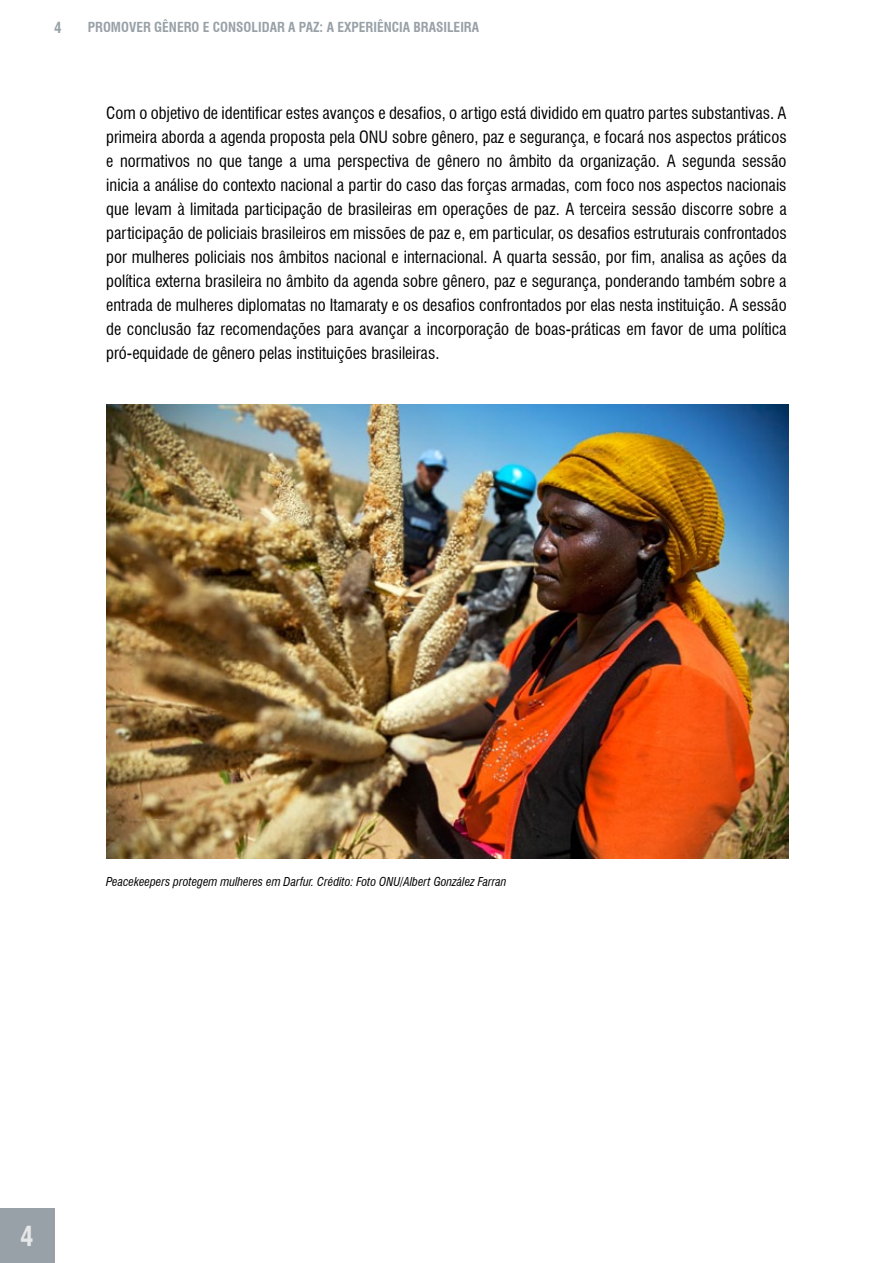
<style>
.page{position:relative;width:893px;height:1263px;background:#fff}
.page>*{position:absolute;margin:0;border:0;box-sizing:border-box;transform-origin:0 0}
.t1{font:700 condensed 27px "Swiss 721 BT";color:#e6e7e8}
.t2{font:condensed 16.5px/24px "Swiss 721 BT";color:#000;text-align:justify}
.t3{font:700 condensed 15px "Swiss 721 BT";color:#98a1a7}
.t4{font:700 condensed 13.5px "Swiss 721 BT";color:#98a1a7}
.t5{font:italic condensed 12px "Swiss 721 BT";color:#000}
</style>
<div class="page">
<div style="left:0;top:1209px;width:54px;height:54px;background:#98a1a7"></div>
<img style="left:106px;top:404px;width:682px;height:455px">
<p class="t3" style="left:54px;top:18px;width:9px">4</p>
<p class="t4" style="left:88px;top:19px;width:393px">PROMOVER GÊNERO E CONSOLIDAR A PAZ: A EXPERIÊNCIA BRASILEIRA</p>
<p class="t2" style="left:106px;top:101px;width:682px">Com o objetivo de identificar estes avanços e desafios, o artigo está dividido em quatro partes substantivas. A primeira aborda a agenda proposta pela ONU sobre gênero, paz e segurança, e focará nos aspectos práticos e normativos no que tange a uma perspectiva de gênero no âmbito da organização. A segunda sessão inicia a análise do contexto nacional a partir do caso das forças armadas, com foco nos aspectos nacionais que levam à limitada participação de brasileiras em operações de paz. A terceira sessão discorre sobre a participação de policiais brasileiros em missões de paz e, em particular, os desafios estruturais confrontados por mulheres policiais nos âmbitos nacional e internacional. A quarta sessão, por fim, analisa as ações da política externa brasileira no âmbito da agenda sobre gênero, paz e segurança, ponderando também sobre a entrada de mulheres diplomatas no Itamaraty e os desafios confrontados por elas nesta instituição. A sessão de conclusão faz recomendações para avançar a incorporação de boas-práticas em favor de uma política pró-equidade de gênero pelas instituições brasileiras.</p>
<p class="t5" style="left:106px;top:874px;width:401px">Peacekeepers protegem mulheres em Darfur. Crédito: Foto ONU/Albert González Farran</p>
<h1 class="t1" style="left:20px;top:1220px;width:15px">4</h1>
</div>
